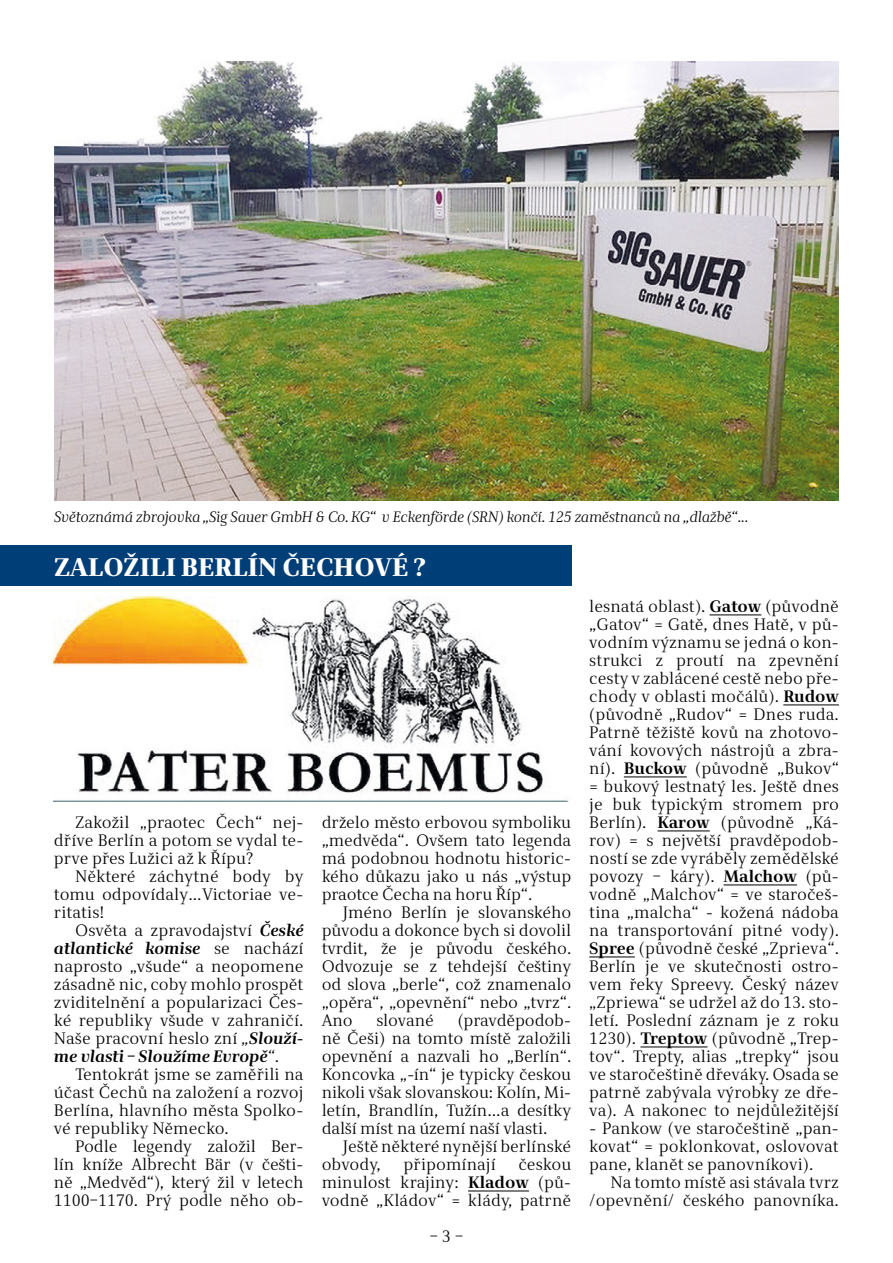
<style>
.page{position:relative;width:893px;height:1263px;background:#fff}
.page>*{position:absolute;margin:0;border:0;box-sizing:border-box;transform-origin:0 0}
.t1{font:800 25.5px "Alfon";color:#fff}
.t2{font:16.5px/18px "Alfon";color:#000;text-align:justify}
.t3{font:italic 15px "Alfon";letter-spacing:-.02em;color:#000}
.s1{font-weight:700;font-style:italic}
.s2{font-style:italic}
.s3{font-weight:700}
</style>
<div class="page">
<div style="left:0;top:546px;width:571px;height:40px;background:#003e78"></div>
<hr style="left:468px;top:1190px;width:61px;height:1px;background:#000">
<hr style="left:709px;top:614px;width:52px;height:1px;background:#000">
<hr style="left:783px;top:704px;width:56px;height:1px;background:#000">
<hr style="left:624px;top:776px;width:63px;height:1px;background:#000">
<hr style="left:658px;top:830px;width:52px;height:1px;background:#000">
<hr style="left:723px;top:884px;width:74px;height:1px;background:#000">
<hr style="left:589px;top:956px;width:46px;height:1px;background:#000">
<hr style="left:640px;top:1046px;width:67px;height:1px;background:#000">
<img style="left:54px;top:61px;width:785px;height:439px">
<img style="left:53px;top:597px;width:515px;height:204px">
<p class="t3" style="left:54px;top:508px;width:696px">Světoznámá zbrojovka „Sig Sauer GmbH &amp; Co. KG“ v Eckenförde (SRN) končí. 125 zaměstnanců na „dlažbě“...</p>
<h1 class="t1" style="left:54px;top:552px;width:374px">ZALOŽILI BERLÍN ČECHOVÉ ?</h1>
<p class="t2" style="left:54px;top:814px;width:251px;text-indent:21px">Zakožil „praotec Čech“ nej&shy;dříve Berlín a potom se vydal te&shy;prve přes Lužici až k Řípu?</p>
<p class="t2" style="left:54px;top:868px;width:251px;text-indent:21px">Některé záchytné body by tomu odpovídaly…Victoriae ve&shy;ritatis!</p>
<p class="t2" style="left:54px;top:922px;width:251px;text-indent:21px">Osvěta a zpravodajství <span class="s1">České atlantické komise</span> se nachází naprosto „všude“ a neopomene zásadně nic, coby mohlo prospět zviditelnění a popularizaci Čes&shy;ké republiky všude v zahraničí.<br>Naše pracovní heslo zní <span class="s2">„</span><span class="s1">Slouží&shy;me vlasti – Sloužíme Evropě</span><span class="s2">“</span>.</p>
<p class="t2" style="left:54px;top:1066px;width:251px;text-indent:21px">Tentokrát jsme se zaměřili na účast Čechů na založení a rozvoj Berlína, hlavního města Spolko&shy;vé republiky Německo.</p>
<p class="t2" style="left:54px;top:1138px;width:251px;text-indent:21px">Podle legendy založil Ber&shy;lín kníže Albrecht Bär (v češti&shy;ně „Medvěd“), který žil v letech 1100–1170. Prý podle něho ob-</p>
<p class="t2" style="left:322px;top:814px;width:251px">drželo město erbovou symboliku „medvěda“. Ovšem tato legenda má podobnou hodnotu historic&shy;kého důkazu jako u nás „výstup praotce Čecha na horu Říp“.</p>
<p class="t2" style="left:322px;top:904px;width:251px;text-indent:21px">Jméno Berlín je slovanského původu a dokonce bych si dovolil tvrdit, že je původu českého.<br>Odvozuje se z tehdejší češtiny od slova „berle“, což znamenalo „opěra“, „opevnění“ nebo „tvrz“.<br>Ano</p>
<p class="t2" style="left:322px;top:1012px;width:251px;text-indent:136px">(pravděpodob&shy;ně Češi) na tomto místě založili opevnění a nazvali ho „Berlín“.<br>Koncovka „-ín“ je typicky českou nikoli však slovanskou: Kolín, Mi&shy;letín, Brandlín, Tužín…a desítky další míst na území naší vlasti.</p>
<p class="t2" style="left:322px;top:1138px;width:251px;text-indent:21px">Ještě některé nynější berlínské obvody,</p>
<p class="t2" style="left:376px;top:1012px;width:59px">slované</p>
<p class="t2" style="left:322px;top:1156px;width:251px;text-indent:197px">českou minulost krajiny: <span class="s3">Kladow</span> (pů&shy;vodně „Kládov“ = klády, patrně</p>
<p class="t2" style="left:404px;top:1156px;width:94px">připomínají</p>
<p class="t2" style="left:430px;top:1228px;width:35px">– 3 –</p>
<p class="t2" style="left:589px;top:598px;width:251px">lesnatá oblast). <span class="s3">Gatow</span> (původně „Gatov“ = Gatě, dnes Hatě, v pů&shy;vodním významu se jedná o kon&shy;strukci z proutí na zpevnění cesty v zablácené cestě nebo pře&shy;chody v oblasti močálů). <span class="s3">Rudow </span>(původně „Rudov“ = Dnes ruda.<br>Patrně těžiště kovů na zhotovo&shy;vání kovových nástrojů a zbra&shy;ní). <span class="s3">Buckow</span> (původně „Bukov“ = bukový lestnatý les. Ještě dnes je buk typickým stromem pro Berlín). <span class="s3">Karow</span> (původně „Ká&shy;rov) = s největší pravděpodob&shy;ností se zde vyráběly zemědělské povozy – káry). <span class="s3">Malchow</span> (pů&shy;vodně „Malchov“ = ve staročeš&shy;tina „malcha“ - kožená nádoba na transportování pitné vody).<br><span class="s3">Spree</span> (původně české „Zprieva“.<br>Berlín je ve skutečnosti ostro&shy;vem řeky Spreevy. Český název „Zpriewa“ se udržel až do 13. sto&shy;letí. Poslední záznam je z roku 1230). <span class="s3">Treptow</span> (původně „Trep&shy;tov“. Trepty, alias „trepky“ jsou ve staročeštině dřeváky. Osada se patrně zabývala výrobky ze dře&shy;va). A nakonec to nejdůležitější</p>
<p class="t2" style="left:589px;top:1120px;width:251px">- Pankow (ve staročeštině „pan&shy;kovat“ = poklonkovat, oslovovat pane, klanět se panovníkovi).</p>
<p class="t2" style="left:589px;top:1174px;width:251px;text-align:right">Na tomto místě asi stávala tvrz /opevnění/ českého panovníka.</p>
</div>
